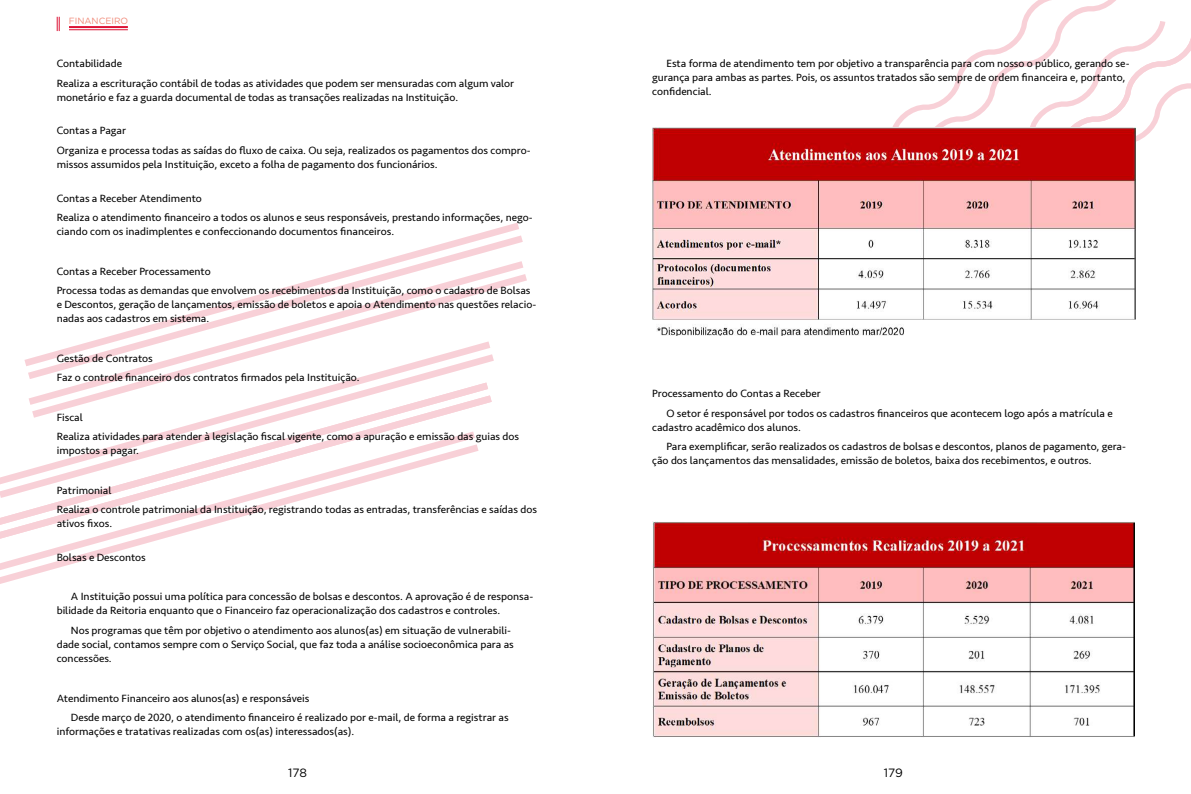
<style>
.page{position:relative;width:1191px;height:794px;background:#fff}
.page>*{position:absolute;margin:0;border:0;box-sizing:border-box;transform-origin:0 0}
.t1{font:12px "Gotham";letter-spacing:-.005em;color:#000}
.t2{font:11px/19.7px "Seravek";color:#000}
.t3{font:9px "Gotham";color:#f18877}
</style>
<div class="page">
<svg style="left:398px;top:223px;width:125px;height:33px"></svg>
<svg style="left:24px;top:256px;width:503px;height:121px"></svg>
<svg style="left:29px;top:377px;width:463px;height:49px"></svg>
<svg style="left:0;top:426px;width:479px;height:154px"></svg>
<hr style="left:69px;top:26px;width:59px;height:2px;background:#dc1234">
<hr style="left:69px;top:29px;width:59px;height:1px;background:#dc1234">
<svg style="left:57px;top:17px;width:3px;height:14px"></svg>
<svg style="left:855px;top:0;width:261px;height:128px"></svg>
<svg style="left:925px;top:31px;width:266px;height:97px"></svg>
<svg style="left:954px;top:52px;width:237px;height:90px"></svg>
<img style="left:652px;top:128px;width:484px;height:207px">
<img style="left:652px;top:521px;width:482px;height:216px">
<p class="t3" style="left:69px;top:15px;width:61px">FINANCEIRO</p>
<p class="t2" style="left:57px;top:53px;width:459px">Contabilidade<br>Realiza a escrituração contábil de todas as atividades que podem ser mensuradas com algum valor</p>
<p class="t2" style="left:57px;top:87px;width:403px">monetário e faz a guarda documental de todas as transações realizadas na Instituição.</p>
<p class="t2" style="left:57px;top:121px;width:475px">Contas a Pagar<br>Organiza e processa todas as saídas do fluxo de caixa. Ou seja, realizados os pagamentos dos compro-</p>
<p class="t2" style="left:57px;top:154px;width:382px">missos assumidos pela Instituição, exceto a folha de pagamento dos funcionários.</p>
<p class="t2" style="left:57px;top:188px;width:477px">Contas a Receber Atendimento<br>Realiza o atendimento financeiro a todos os alunos e seus responsáveis, prestando informações, nego-</p>
<p class="t2" style="left:57px;top:222px;width:339px">ciando com os inadimplentes e confeccionando documentos financeiros.</p>
<p class="t2" style="left:57px;top:261px;width:475px">Contas a Receber Processamento<br>Processa todas as demandas que envolvem os recebimentos da Instituição, como o cadastro de Bolsas</p>
<p class="t2" style="left:57px;top:298px;width:481px;line-height:14px">e Descontos, geração de lançamentos, emissão de boletos e apoia o Atendimento nas questões relacio&shy;nadas aos cadastros em sistema.</p>
<p class="t2" style="left:57px;top:348px;width:304px">Gestão de Contratos<br>Faz o controle financeiro dos contratos firmados pela Instituição.</p>
<p class="t2" style="left:57px;top:407px;width:464px">Fiscal<br>Realiza atividades para atender à legislação fiscal vigente, como a apuração e emissão das guias dos</p>
<p class="t2" style="left:57px;top:441px;width:84px">impostos a pagar.</p>
<p class="t2" style="left:57px;top:480px;width:482px">Patrimonial<br>Realiza o controle patrimonial da Instituição, registrando todas as entradas, transferências e saídas dos</p>
<p class="t2" style="left:57px;top:514px;width:57px">ativos fixos.</p>
<p class="t2" style="left:57px;top:547px;width:91px">Bolsas e Descontos</p>
<p class="t2" style="left:57px;top:590px;width:478px;line-height:14px;text-indent:14px">A Instituição possui uma política para concessão de bolsas e descontos. A aprovação é de responsa&shy;bilidade da Reitoria enquanto que o Financeiro faz operacionalização dos cadastros e controles.</p>
<p class="t2" style="left:57px;top:623px;width:459px;line-height:14px;text-indent:14px">Nos programas que têm por objetivo o atendimento aos alunos(as) em situação de vulnerabili&shy;dade social, contamos sempre com o Serviço Social, que faz toda a análise socioeconômica para as concessões.</p>
<p class="t2" style="left:71px;top:688px;width:439px;text-indent:-14px">Atendimento Financeiro aos alunos(as) e responsáveis<br>Desde março de 2020, o atendimento financeiro é realizado por e-mail, de forma a registrar as</p>
<p class="t2" style="left:57px;top:721px;width:299px">informações e tratativas realizadas com os(as) interessados(as).</p>
<p class="t2" style="left:652px;top:56px;width:479px;line-height:14px;text-indent:14px">Esta forma de atendimento tem por objetivo a transparência para com nosso o público, gerando se&shy;gurança para ambas as partes. Pois, os assuntos tratados são sempre de ordem financeira e, portanto, confidencial.</p>
<p class="t2" style="left:666px;top:383px;width:448px;text-indent:-14px">Processamento do Contas a Receber<br>O setor é responsável por todos os cadastros financeiros que acontecem logo após a matrícula e</p>
<p class="t2" style="left:666px;top:417px;width:461px;text-indent:-14px">cadastro acadêmico dos alunos.<br>Para exemplificar, serão realizados os cadastros de bolsas e descontos, planos de pagamento, gera-</p>
<p class="t2" style="left:652px;top:451px;width:441px">ção dos lançamentos das mensalidades, emissão de boletos, baixa dos recebimentos, e outros.</p>
<p class="t1" style="left:288px;top:765px;width:20px">178</p>
<p class="t1" style="left:883px;top:765px;width:21px">179</p>
</div>
